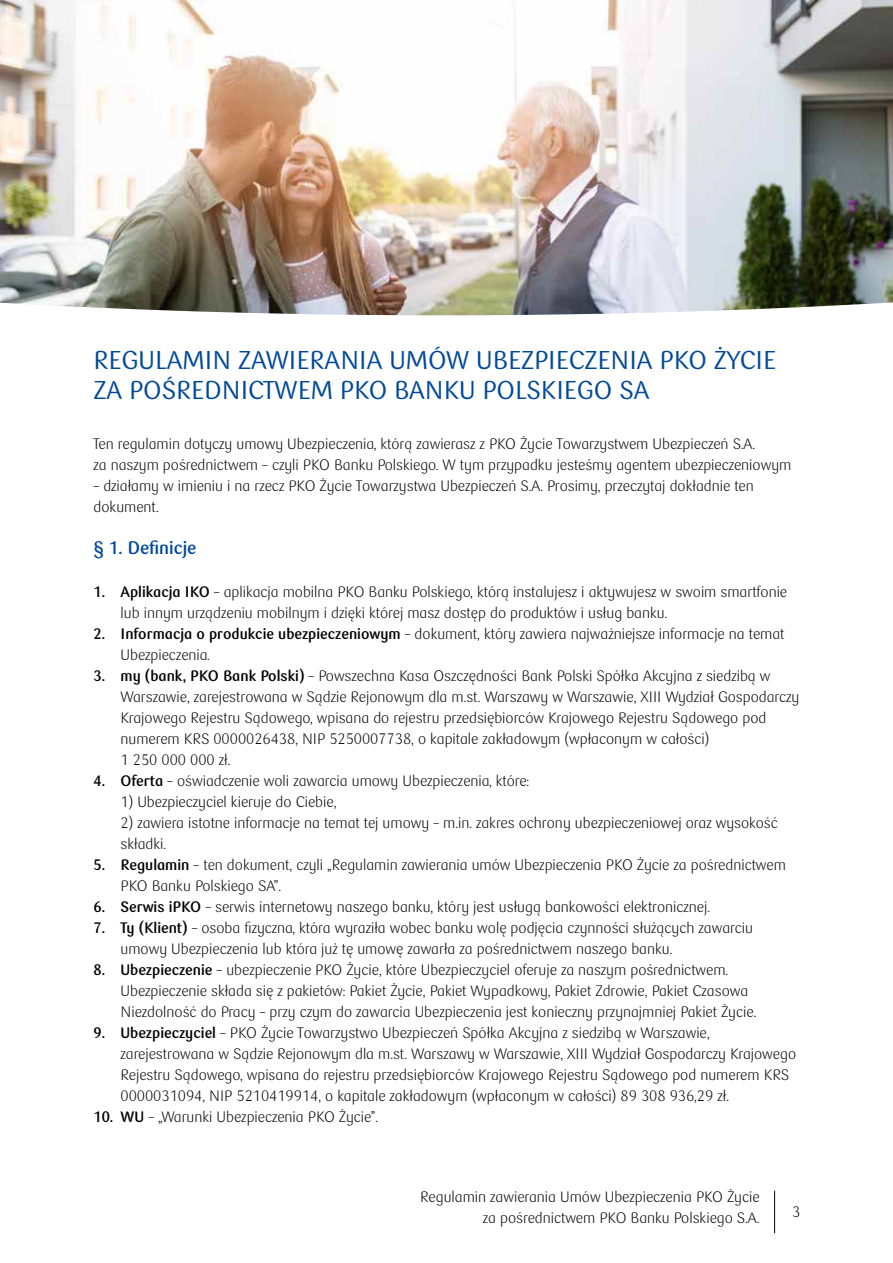
<style>
.page{position:relative;width:893px;height:1263px;background:#fff}
.page>*{position:absolute;margin:0;border:0;box-sizing:border-box;transform-origin:0 0}
.t1{font:25.5px/30px "PKO Bank Polski";color:#00489a}
.t2{font:700 18px "PKO Bank Polski";color:#00489a}
.t3{font:300 15px/21px "PKO Bank Polski";color:#000}
.s1{font-weight:700}
</style>
<div class="page">
<hr style="left:774px;top:1191px;width:1px;height:42px;background:#000">
<img style="left:0;top:0;width:893px;height:316px">
<h1 class="t1" style="left:94px;top:346px;width:684px">REGULAMIN ZAWIERANIA UMÓW UBEZPIECZENIA PKO ŻYCIE<br>ZA POŚREDNICTWEM PKO BANKU POLSKIEGO SA</h1>
<p class="t3" style="left:94px;top:434px;width:699px">Ten regulamin dotyczy umowy Ubezpieczenia, którą zawierasz z PKO Życie Towarzystwem Ubezpieczeń S.A.<br>za naszym pośrednictwem – czyli PKO Banku Polskiego. W tym przypadku jesteśmy agentem ubezpieczeniowym</p>
<p class="t3" style="left:94px;top:476px;width:662px">– działamy w imieniu i na rzecz PKO Życie Towarzystwa Ubezpieczeń S.A. Prosimy, przeczytaj dokładnie ten dokument.</p>
<p class="t2" style="left:94px;top:538px;width:104px">§ 1. Definicje</p>
<p class="t3" style="left:121px;top:581px;width:668px;text-indent:-27px"><span class="s1">1. Aplikacja IKO</span> – aplikacja mobilna PKO Banku Polskiego, którą instalujesz i aktywujesz w swoim smartfonie lub innym urządzeniu mobilnym i dzięki której masz dostęp do produktów i usług banku.</p>
<p class="t3" style="left:121px;top:623px;width:665px;text-indent:-27px"><span class="s1">2. Informacja o produkcie ubezpieczeniowym</span> – dokument, który zawiera najważniejsze informacje na temat<br>Ubezpieczenia.</p>
<p class="t3" style="left:121px;top:665px;width:680px;text-indent:-27px"><span class="s1">3. my (bank, PKO Bank Polski)</span> – Powszechna Kasa Oszczędności Bank Polski Spółka Akcyjna z siedzibą w Warszawie, zarejestrowana w Sądzie Rejonowym dla m.st. Warszawy w Warszawie, XIII Wydział Gospodarczy Krajowego Rejestru Sądowego, wpisana do rejestru przedsiębiorców Krajowego Rejestru Sądowego pod numerem KRS 0000026438, NIP 5250007738, o kapitale zakładowym (wpłaconym w całości)<br>1 250 000 000 zł.</p>
<p class="t3" style="left:94px;top:770px;width:437px"><span class="s1">4. Oferta</span> – oświadczenie woli zawarcia umowy Ubezpieczenia, które:</p>
<p class="t3" style="left:121px;top:791px;width:217px">1) Ubezpieczyciel kieruje do Ciebie,</p>
<p class="t3" style="left:121px;top:812px;width:659px">2) zawiera istotne informacje na temat tej umowy – m.in. zakres ochrony ubezpieczeniowej oraz wysokość składki.</p>
<p class="t3" style="left:121px;top:854px;width:667px;text-indent:-27px"><span class="s1">5. Regulamin</span> – ten dokument, czyli „Regulamin zawierania umów Ubezpieczenia PKO Życie za pośrednictwem<br>PKO Banku Polskiego SA”.</p>
<p class="t3" style="left:94px;top:896px;width:618px"><span class="s1">6. Serwis iPKO</span> – serwis internetowy naszego banku, który jest usługą bankowości elektronicznej.</p>
<p class="t3" style="left:121px;top:917px;width:634px;text-indent:-27px"><span class="s1">7. Ty (Klient)</span> – osoba fizyczna, która wyraziła wobec banku wolę podjęcia czynności służących zawarciu umowy Ubezpieczenia lub która już tę umowę zawarła za pośrednictwem naszego banku.</p>
<p class="t3" style="left:121px;top:959px;width:637px;text-indent:-27px"><span class="s1">8. Ubezpieczenie</span> – ubezpieczenie PKO Życie, które Ubezpieczyciel oferuje za naszym pośrednictwem.<br>Ubezpieczenie składa się z pakietów: Pakiet Życie, Pakiet Wypadkowy, Pakiet Zdrowie, Pakiet Czasowa<br>Niezdolność do Pracy – przy czym do zawarcia Ubezpieczenia jest konieczny przynajmniej Pakiet Życie.</p>
<p class="t3" style="left:121px;top:1022px;width:677px;text-indent:-27px"><span class="s1">9. Ubezpieczyciel</span> – PKO Życie Towarzystwo Ubezpieczeń Spółka Akcyjna z siedzibą w Warszawie, zarejestrowana w Sądzie Rejonowym dla m.st. Warszawy w Warszawie, XIII Wydział Gospodarczy Krajowego Rejestru Sądowego, wpisana do rejestru przedsiębiorców Krajowego Rejestru Sądowego pod numerem KRS 0000031094, NIP 5210419914, o kapitale zakładowym (wpłaconym w całości) 89 308 936,29 zł.</p>
<p class="t3" style="left:94px;top:1106px;width:286px"><span class="s1">10. WU</span> – „Warunki Ubezpieczenia PKO Życie”.</p>
<p class="t3" style="left:420px;top:1187px;width:341px;text-align:right">Regulamin zawierania Umów Ubezpieczenia PKO Życie za pośrednictwem PKO Banku Polskiego S.A.</p>
<p class="t3" style="left:792px;top:1202px;width:10px">3</p>
</div>
